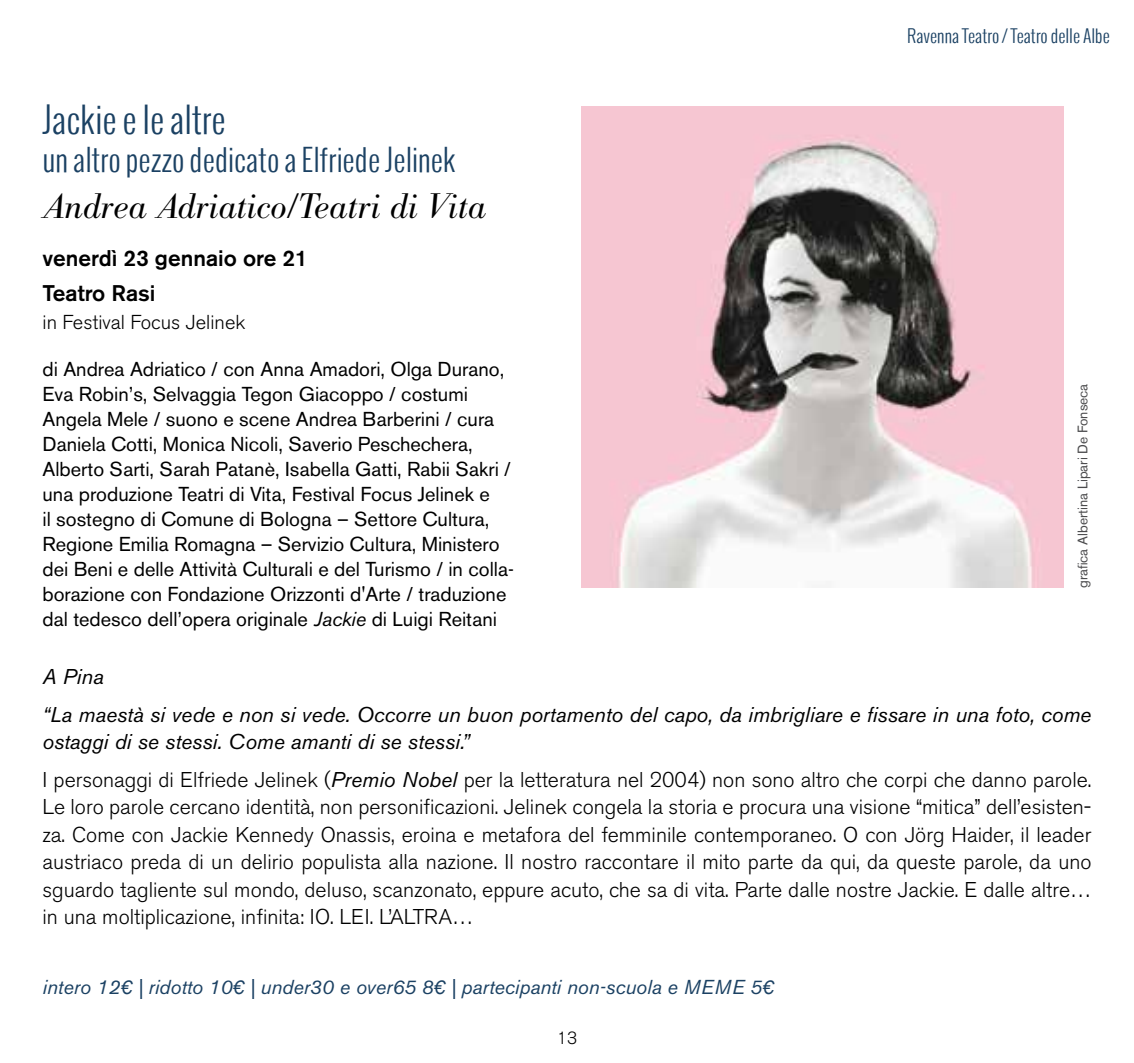
<style>
.page{position:relative;width:1134px;height:1063px;background:#fff}
.page>*{position:absolute;margin:0;border:0;box-sizing:border-box;transform-origin:0 0}
.t1{font:italic 300 35px "Bodoni BE";color:#000}
.t2{font:300 35px "Oswald";color:#1b4163}
.t3{font:300 30px "Oswald";color:#1b4163}
.t4{font:500 22.5px "Akzidenz Grotesk BE";color:#000}
.t5{font:300 21.25px/27.5px "Akzidenz Grotesk BE";color:#000}
.t6{font:italic 21.25px/37.5px "Akzidenz Grotesk BE";color:#000}
.t7{font:20px/25px "Akzidenz Grotesk BE";color:#000}
.t8{font:italic 20px "Akzidenz Grotesk BE";color:#1b4163}
.t9{font:300 20px "Akzidenz Grotesk BE";color:#000}
.t10{font:300 17.5px "Oswald";color:#1b4163}
.t11{font:300 17.5px "Akzidenz Grotesk BE";color:#000}
.t12{font:13.75px "Akzidenz Grotesk BE";color:#4b4b4d}
.s1{font-style:italic}
.s2{font-weight:400;font-style:italic}
.s3{font-family:"Franklin Gothic"}
</style>
<div class="page">
<img style="left:582px;top:106px;width:481px;height:481px">
<h1 class="t2" style="left:43px;top:104px;width:185px">Jackie e le altre</h1>
<h2 class="t3" style="left:43px;top:146px;width:415px">un altro pezzo dedicato a Elfriede Jelinek</h2>
<h1 class="t1" style="left:43px;top:186px;width:445px">Andrea Adriatico/Teatri di Vita</h1>
<p class="t4" style="left:43px;top:244px;width:267px">venerdì 23 gennaio ore 21</p>
<p class="t4" style="left:43px;top:280px;width:115px">Teatro Rasi</p>
<p class="t9" style="left:43px;top:311px;width:204px">in Festival Focus Jelinek</p>
<p class="t7" style="left:43px;top:357px;width:473px">di Andrea Adriatico / con Anna Amadori, Olga Durano, Eva Robin’s, Selvaggia Tegon Giacoppo / costumi Angela Mele / suono e scene Andrea Barberini / cura Daniela Cotti, Monica Nicoli, Saverio Peschechera, Alberto Sarti, Sarah Patanè, Isabella Gatti, Rabii Sakri / una produzione Teatri di Vita, Festival Focus Jelinek e<br>il sostegno di Comune di Bologna – Settore Cultura, Regione Emilia Romagna – Servizio Cultura, Ministero dei Beni e delle Attività Culturali e del Turismo / in colla&shy;borazione con Fondazione Orizzonti d'Arte / traduzione dal tedesco dell’opera originale <span class="s1">Jackie</span> di Luigi Reitani</p>
<p class="t10" style="left:907px;top:27px;width:204px">Ravenna Teatro / Teatro delle Albe</p>
<p class="t12" style="left:1074px;top:588px;width:206px;rotate:-90deg">grafica Albertina Lipari De Fonseca</p>
<p class="t6" style="left:43px;top:658px;width:1050px">A Pina<br>“La maestà si vede e non si vede. Occorre un buon portamento del capo, da imbrigliare e fissare in una foto, come</p>
<p class="t5" style="left:43px;top:724px;width:1050px;line-height:37.5px"><span class="s2">ostaggi di se stessi. Come amanti di se stessi.”<br></span>I personaggi di Elfriede Jelinek (<span class="s2">Premio Nobel</span> per la letteratura nel 2004) non sono altro che corpi che danno parole.</p>
<p class="t5" style="left:43px;top:794px;width:1050px;text-align:justify">Le loro parole cercano identità, non personificazioni. Jelinek congela la storia e procura una visione “mitica” dell’esisten&shy;za. Come con Jackie Kennedy Onassis, eroina e metafora del femminile contemporaneo. O con Jörg Haider, il leader austriaco preda di un delirio populista alla nazione. Il nostro raccontare il mito parte da qui, da queste parole, da uno sguardo tagliente sul mondo, deluso, scanzonato, eppure acuto, che sa di vita. Parte dalle nostre Jackie. E dalle altre… in una moltiplicazione, infinita: IO. LEI. L’ALTRA…</p>
<p class="t8" style="left:43px;top:975px;width:733px">intero 12<span class="s3">€</span> | ridotto 10<span class="s3">€</span> | under30 e over65 8<span class="s3">€</span> | partecipanti non-scuola e MEME 5<span class="s3">€</span></p>
<p class="t11" style="left:557px;top:1028px;width:22px">13</p>
</div>
